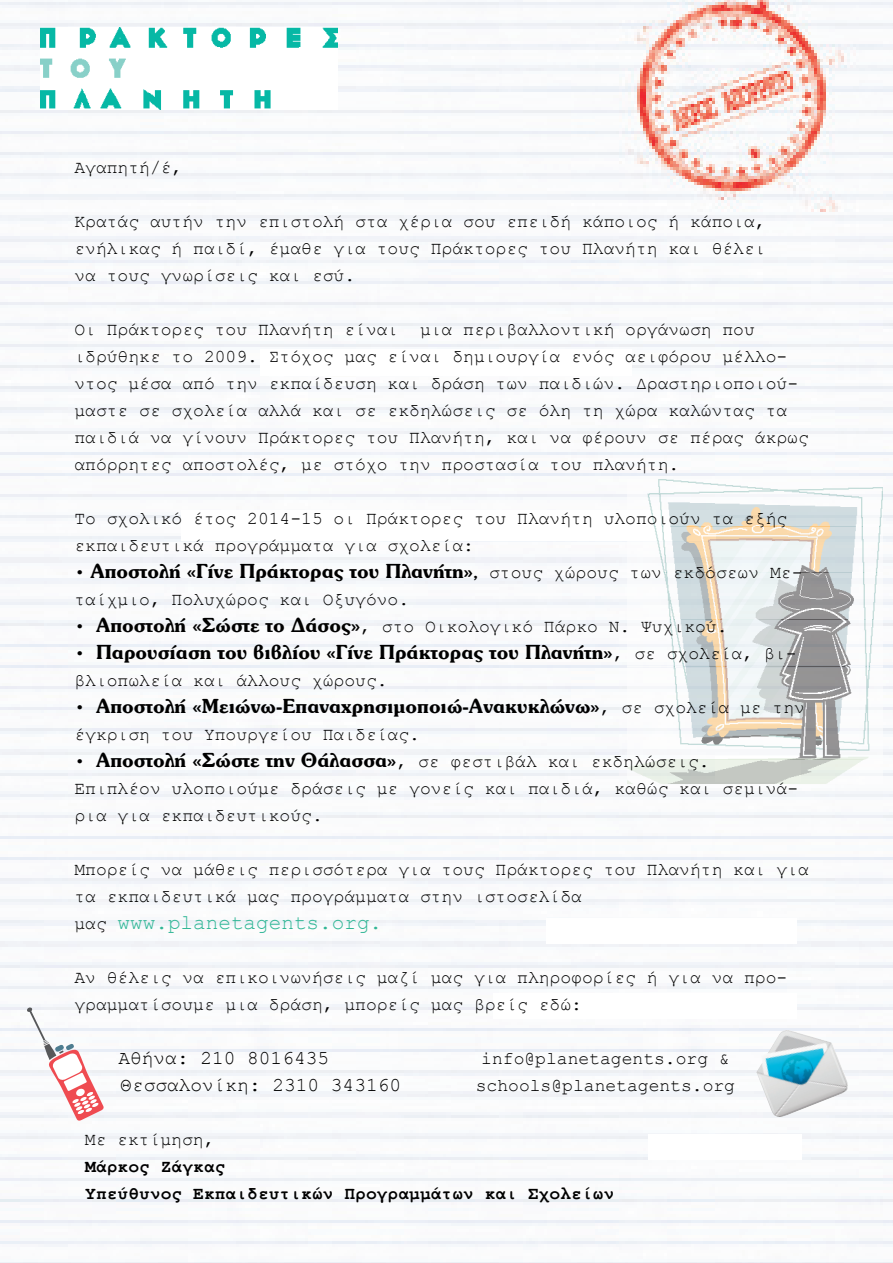
<style>
.page{position:relative;width:893px;height:1263px;background:#fff}
.page>*{position:absolute;margin:0;border:0;box-sizing:border-box;transform-origin:0 0}
.Main_Paragraph{font:700 21px "Ub Souvenir";color:#000}
.Main_Paragraph-2{font:21px "Courier New";color:#30b696}
.Main_Paragraph-3{font:19.5px "Courier New";color:#000}
.Main_Paragraph-4{font:18px/27px "Courier New";color:#000}
.Main_Paragraph-5{font:700 18px "Courier New";color:#000}
.s1{font-family:"Courier New";font-weight:400;font-size:18px}
.s2{font-size:18px}
.s3{font-family:"Ub Souvenir";font-weight:700;font-size:21px}
.s4{font-size:18px;color:#000}
</style>
<div class="page">
<img style="left:0;top:0;width:893px;height:1263px">
<div style="left:648px;top:1134px;width:153px;height:26px;background:#fff"></div>
<div style="left:493px;top:993px;width:303px;height:26px;background:#fff"></div>
<div style="left:546px;top:918px;width:250px;height:26px;background:#fff"></div>
<div style="left:261px;top:349px;width:371px;height:26px;background:#fff"></div>
<div style="left:181px;top:510px;width:535px;height:30px;background:#fff"></div>
<img style="left:627px;top:479px;width:255px;height:304px">
<img style="left:756px;top:1030px;width:92px;height:89px">
<img style="left:40px;top:27px;width:297px;height:83px">
<svg style="left:27px;top:1007px;width:77px;height:114px"></svg>
<p class="Main_Paragraph-4" style="left:74px;top:153px;width:109px">Αγαπητή/έ,</p>
<p class="Main_Paragraph-4" style="left:74px;top:207px;width:693px">Κρατάς αυτήν την επιστολή στα χέρια σου επειδή κάποιος ή κάποια, ενήλικας ή παιδί, έμαθε για τους Πράκτορες του Πλανήτη και θέλει</p>
<p class="Main_Paragraph-4" style="left:74px;top:261px;width:282px">να τους γνωρίσεις και εσύ.</p>
<p class="Main_Paragraph-4" style="left:74px;top:315px;width:736px">Οι Πράκτορες του Πλανήτη είναι μια περιβαλλοντική οργάνωση που ιδρύθηκε το 2009. Στόχος μας είναι δημιουργία ενός αειφόρου μέλλο&shy;ντος μέσα από την εκπαίδευση και δράση των παιδιών. Δραστηριοποιού&shy;μαστε σε σχολεία αλλά και σε εκδηλώσεις σε όλη τη χώρα καλώντας τα παιδιά να γίνουν Πράκτορες του Πλανήτη, και να φέρουν σε πέρας άκρως απόρρητες αποστολές, με στόχο την προστασία του πλανήτη.</p>
<p class="Main_Paragraph-4" style="left:74px;top:504px;width:714px">Το σχολικό έτος 2014-15 οι Πράκτορες του Πλανήτη υλοποιούν τα εξής εκπαιδευτικά προγράμματα για σχολεία:</p>
<p class="Main_Paragraph" style="left:74px;top:560px;width:729px"><span class="s1">•</span> Αποστολή «Γίνε Πράκτορας του Πλανήτη»<span class="s2">,</span> <span class="s1">στους χώρους των εκδόσεων Με-</span></p>
<p class="Main_Paragraph-4" style="left:74px;top:585px;width:336px">ταίχμιο, Πολυχώρος και Οξυγόνο.</p>
<p class="Main_Paragraph-4" style="left:74px;top:612px;width:655px">• <span class="s3">Αποστολή «Σώστε το Δάσος»</span>, στο Οικολογικό Πάρκο Ν. Ψυχικού.</p>
<p class="Main_Paragraph" style="left:74px;top:641px;width:724px"><span class="s1">•</span> Παρουσίαση του βιβλίου «Γίνε Πράκτορας του Πλανήτη»<span class="s1">, σε σχολεία, βι-</span></p>
<p class="Main_Paragraph-4" style="left:74px;top:666px;width:315px">βλιοπωλεία και άλλους χώρους.</p>
<p class="Main_Paragraph" style="left:74px;top:695px;width:732px"><span class="s1">•</span> Αποστολή «Μειώνω-Επαναχρησιμοποιώ-Ανακυκλώνω»<span class="s1">, σε σχολεία με την</span></p>
<p class="Main_Paragraph-4" style="left:74px;top:720px;width:347px">έγκριση του Υπουργείου Παιδείας.</p>
<p class="Main_Paragraph-4" style="left:74px;top:747px;width:637px">• <span class="s3">Αποστολή «Σώστε την Θάλασσα»</span>, σε φεστιβάλ και εκδηλώσεις.</p>
<p class="Main_Paragraph-4" style="left:74px;top:774px;width:725px">Επιπλέον υλοποιούμε δράσεις με γονείς και παιδιά, καθώς και σεμινά&shy;ρια για εκπαιδευτικούς.</p>
<p class="Main_Paragraph-4" style="left:74px;top:855px;width:736px">Μπορείς να μάθεις περισσότερα για τους Πράκτορες του Πλανήτη και για τα εκπαιδευτικά μας προγράμματα στην ιστοσελίδα</p>
<p class="Main_Paragraph-2" style="left:74px;top:910px;width:309px"><span class="s4">μας</span> www.planetagents.org.</p>
<p class="Main_Paragraph-4" style="left:74px;top:963px;width:714px">Αν θέλεις να επικοινωνήσεις μαζί μας για πληροφορίες ή για να προ&shy;γραμματίσουμε μια δράση, μπορείς μας βρείς εδώ:</p>
<p class="Main_Paragraph-3" style="left:119px;top:1046px;width:212px">Αθήνα: 210 8016435</p>
<p class="Main_Paragraph-4" style="left:481px;top:1044px;width:250px">info@planetagents.org &amp;</p>
<p class="Main_Paragraph-3" style="left:120px;top:1073px;width:282px">Θεσσαλονίκη: 2310 343160</p>
<p class="Main_Paragraph-4" style="left:476px;top:1071px;width:261px">schools@planetagents.org</p>
<p class="Main_Paragraph-4" style="left:85px;top:1125px;width:131px">Με εκτίμηση,</p>
<p class="Main_Paragraph-5" style="left:85px;top:1155px;width:142px">Μάρκος Ζάγκας</p>
<p class="Main_Paragraph-5" style="left:85px;top:1182px;width:531px">Υπεύθυνος Εκπαιδευτικών Προγραμμάτων και Σχολείων</p>
</div>
